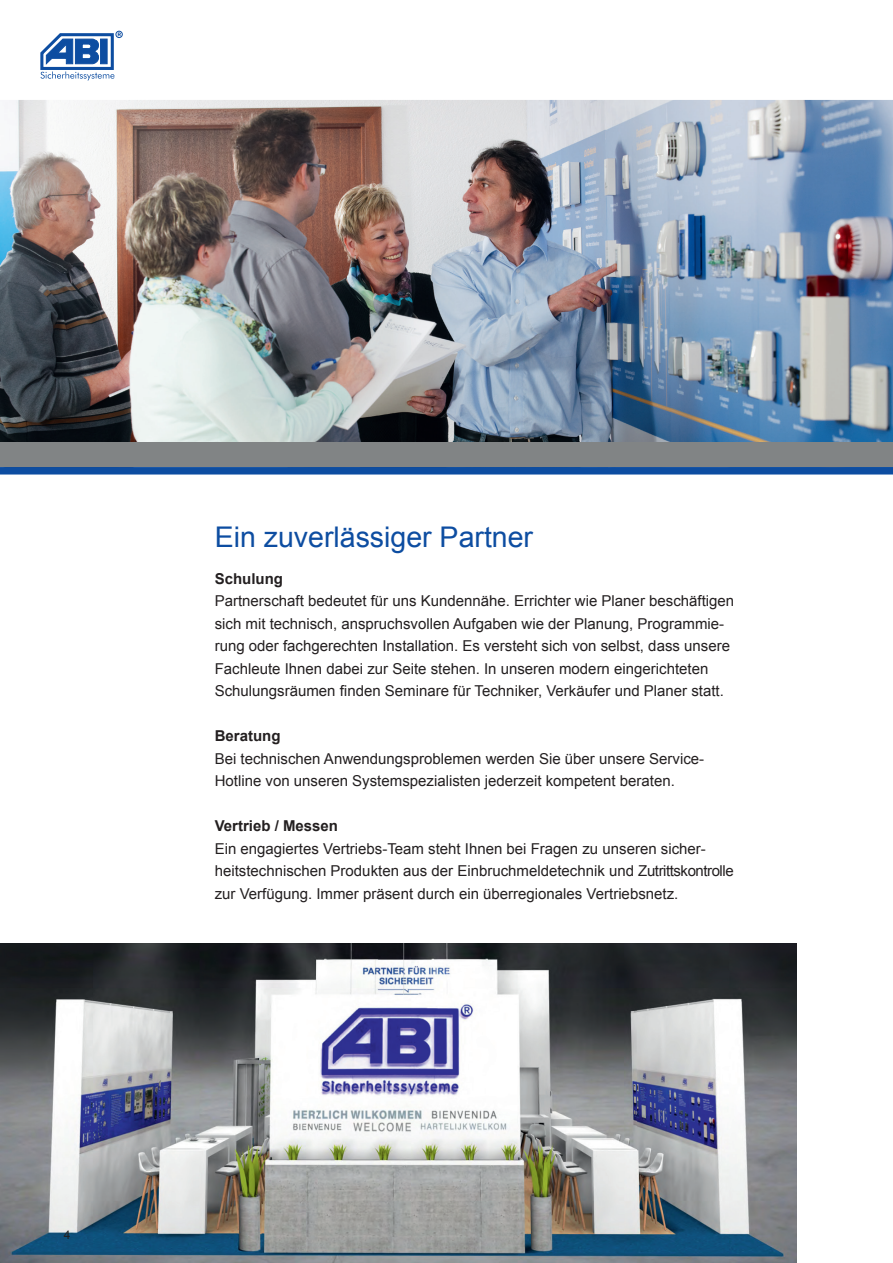
<style>
.page{position:relative;width:893px;height:1263px;background:#fff}
.page>*{position:absolute;margin:0;border:0;box-sizing:border-box;transform-origin:0 0}
.t1{font:28.5px "Arial";color:#0d4da1}
.t2{font:15px/22.5px "Arial";color:#231f20}
.t3{font:700 15px "Arial";color:#231f20}
.t4{font:12px "Arial";color:#231f20}
</style>
<div class="page">
<div style="left:116px;top:31px;width:7px;height:7px;border:1px solid #0d4da1;border-radius:50%"></div>
<svg style="left:40px;top:32px;width:81px;height:49px"></svg>
<img style="left:0;top:100px;width:893px;height:343px">
<img style="left:0;top:943px;width:797px;height:320px">
<div style="left:0;top:467px;width:893px;height:7px;background:#0d4da1"></div>
<div style="left:0;top:443px;width:893px;height:24px;background:#818485"></div>
<p class="t4" style="left:64px;top:1227px;width:8px">4</p>
<h1 class="t1" style="left:215px;top:518px;width:320px">Ein zuverlässiger Partner</h1>
<p class="t3" style="left:215px;top:568px;width:70px">Schulung</p>
<p class="t2" style="left:215px;top:590px;width:521px">Partnerschaft bedeutet für uns Kundennähe. Errichter wie Planer beschäftigen sich mit technisch, anspruchsvollen Aufgaben wie der Planung, Programmie&shy;rung oder fachgerechten Installation. Es versteht sich von selbst, dass unsere Fachleute Ihnen dabei zur Seite stehen. In unseren modern eingerichteten Schulungsräumen finden Seminare für Techniker, Verkäufer und Planer statt.</p>
<p class="t3" style="left:215px;top:726px;width:67px">Beratung</p>
<p class="t2" style="left:215px;top:747px;width:491px">Bei technischen Anwendungsproblemen werden Sie über unsere Service-<br>Hotline von unseren Systemspezialisten jederzeit kompetent beraten.</p>
<p class="t3" style="left:215px;top:816px;width:125px">Vertrieb / Messen</p>
<p class="t2" style="left:215px;top:837px;width:520px">Ein engagiertes Vertriebs-Team steht Ihnen bei Fragen zu unseren sicher&shy;heitstechnischen Produkten aus der Einbruchmeldetechnik und Zutrittskontrolle zur Verfügung. Immer präsent durch ein überregionales Vertriebsnetz.</p>
</div>
